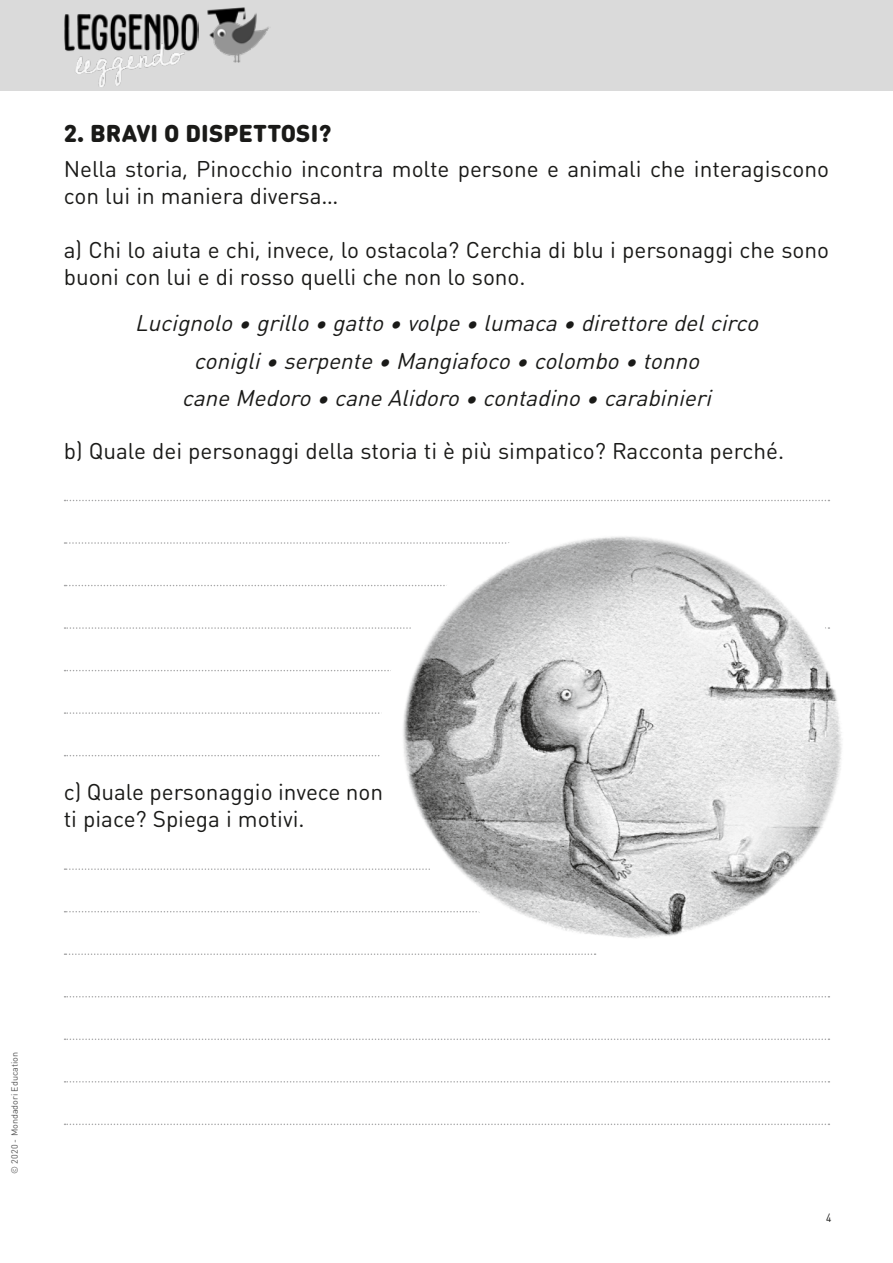
<style>
.page{position:relative;width:893px;height:1263px;background:#fff}
.page>*{position:absolute;margin:0;border:0;box-sizing:border-box;transform-origin:0 0}
.t1{font:900 24px "DIN Round Pro";letter-spacing:.005em;color:#1a1a18}
.t2{font:22.5px/27px "DIN Round Pro";color:#1a1a18}
.t3{font:italic 22.5px/37.5px "DIN Round Pro";color:#1a1a18;text-align:center}
.t4{font:12px "DIN Round Pro";color:#1a1a18;scale:.85 1}
.t5{font:9px "DIN Round Pro";color:#565656}
</style>
<div class="page">
<div style="left:0;top:0;width:893px;height:91px;background:#dadada"></div>
<img style="left:207px;top:7px;width:62px;height:56px">
<img style="left:64px;top:13px;width:134px;height:74px">
<svg style="left:65px;top:500px;width:764px;height:1px"></svg>
<svg style="left:65px;top:542px;width:315px;height:2px"></svg>
<svg style="left:65px;top:585px;width:314px;height:1px"></svg>
<svg style="left:65px;top:627px;width:315px;height:2px"></svg>
<svg style="left:65px;top:670px;width:315px;height:1px"></svg>
<svg style="left:65px;top:712px;width:315px;height:2px"></svg>
<svg style="left:65px;top:755px;width:315px;height:1px"></svg>
<svg style="left:65px;top:868px;width:315px;height:2px"></svg>
<svg style="left:65px;top:911px;width:315px;height:1px"></svg>
<svg style="left:65px;top:953px;width:531px;height:2px"></svg>
<svg style="left:65px;top:996px;width:764px;height:1px"></svg>
<svg style="left:65px;top:1038px;width:764px;height:2px"></svg>
<svg style="left:65px;top:1081px;width:764px;height:1px"></svg>
<svg style="left:65px;top:1123px;width:764px;height:2px"></svg>
<img style="left:380px;top:536px;width:462px;height:402px">
<p class="t1" style="left:64px;top:115px;width:269px">2. BRAVI O DISPETTOSI?</p>
<p class="t2" style="left:64px;top:155px;width:767px">Nella storia, Pinocchio incontra molte persone e animali che interagiscono con lui in maniera diversa…</p>
<p class="t2" style="left:64px;top:236px;width:767px">a) Chi lo aiuta e chi, invece, lo ostacola? Cerchia di blu i personaggi che sono buoni con lui e di rosso quelli che non lo sono.</p>
<p class="t3" style="left:135px;top:303px;width:631px">Lucignolo•grillo•gatto•volpe•lumaca•direttoredelcirco conigli•serpente•Mangiafoco•colombo•tonno caneMedoro•caneAlidoro•contadino•carabinieri</p>
<p class="t2" style="left:64px;top:436px;width:722px">b) Quale dei personaggi della storia ti è più simpatico? Racconta perché.</p>
<p class="t2" style="left:64px;top:778px;width:321px">c) Quale personaggio invece non ti piace? Spiega i motivi.</p>
<p class="t5" style="left:8px;top:1174px;width:123px;rotate:-90deg">© 2020 - Mondadori Education</p>
<p class="t4" style="left:826px;top:1210px;width:8px">4</p>
</div>
